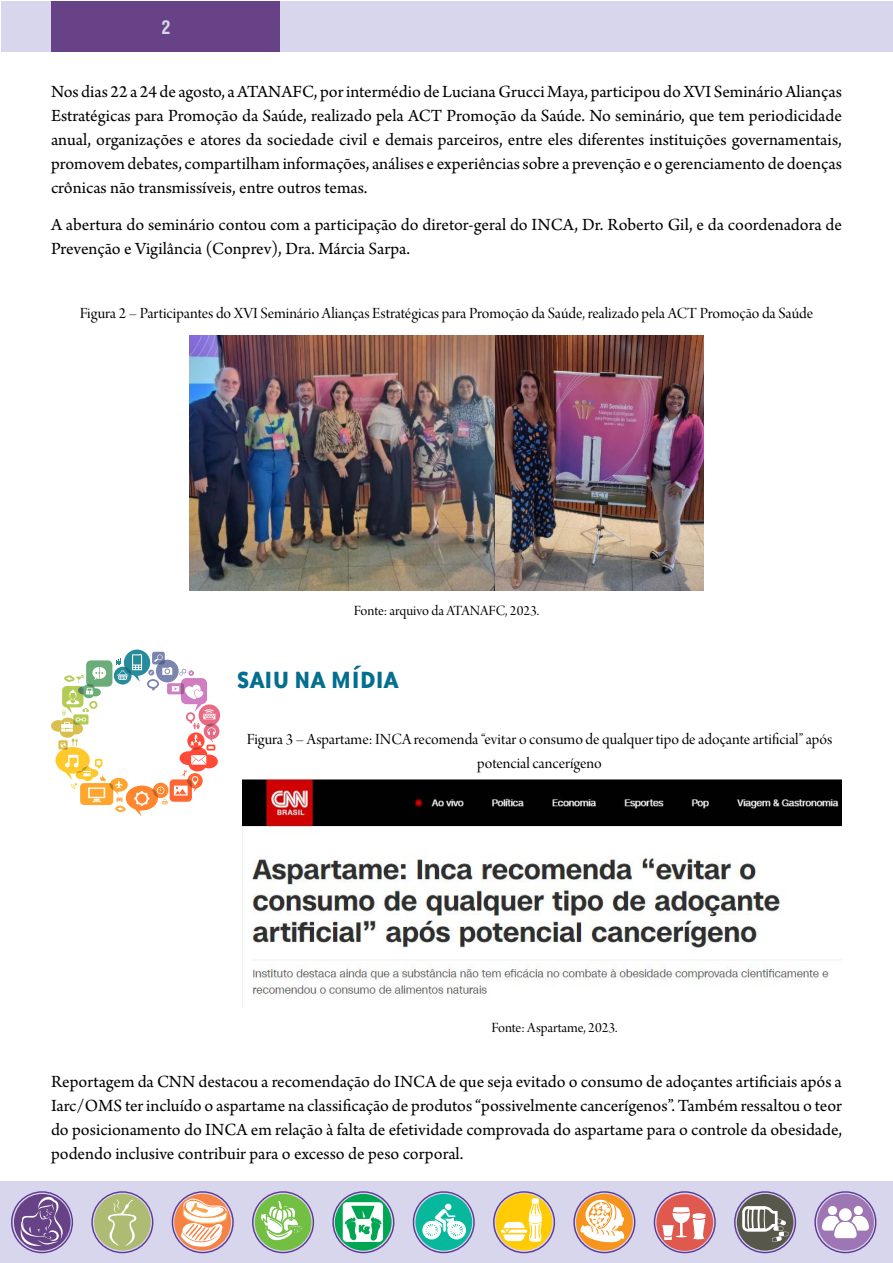
<style>
.page{position:relative;width:893px;height:1263px;background:#fff}
.page>*{position:absolute;margin:0;border:0;box-sizing:border-box;transform-origin:0 0}
.t1{font:700 27px "Bailey Sans ITC Std";color:#036e8f}
.t2{font:18px/24px "Arno Pro";color:#000;text-align:justify}
.t3{font:700 condensed 18px "Swiss 721 BT";color:#d8d6ec}
.t4{font:16.5px/24px "Arno Pro Display";color:#000;text-align:center}
.t5{font:15px "Arno Pro Display";letter-spacing:-.005em;color:#000}
</style>
<div class="page">
<div style="left:1px;top:1px;width:891px;height:50px;background:#d8d6ec"></div>
<div style="left:52px;top:1px;width:228px;height:50px;background:#684287"></div>
<div style="left:1px;top:1181px;width:892px;height:82px;background:#d8d6ec"></div>
<div style="left:814px;top:1191px;width:62px;height:62px;border:1px solid #5e3a96;border-radius:50%"></div>
<div style="left:817px;top:1194px;width:57px;height:56px;background:#9e76b4;border-radius:50%"></div>
<div style="left:828px;top:1206px;width:9px;height:9px;background:#fff;border-radius:50%"></div>
<div style="left:839px;top:1208px;width:13px;height:13px;background:#fff;border-radius:50%"></div>
<div style="left:854px;top:1206px;width:9px;height:9px;background:#fff;border-radius:50%"></div>
<svg style="left:822px;top:1216px;width:47px;height:22px"></svg>
<div style="left:14px;top:1194px;width:57px;height:56px;background:#684287;border-radius:50%"></div>
<div style="left:11px;top:1191px;width:62px;height:62px;border:1px solid #5e3a96;border-radius:50%"></div>
<svg style="left:18px;top:1196px;width:45px;height:52px"></svg>
<div style="left:252px;top:1191px;width:62px;height:62px;border:1px solid #5e3a96;border-radius:50%"></div>
<div style="left:255px;top:1194px;width:56px;height:56px;background:#72bf44;border-radius:50%"></div>
<svg style="left:257px;top:1198px;width:47px;height:53px"></svg>
<div style="left:573px;top:1191px;width:62px;height:62px;border:1px solid #5e3a96;border-radius:50%"></div>
<div style="left:576px;top:1194px;width:57px;height:56px;background:#f7941e;border-radius:50%"></div>
<svg style="left:576px;top:1196px;width:50px;height:48px"></svg>
<div style="left:493px;top:1191px;width:62px;height:62px;border:1px solid #5e3a96;border-radius:50%"></div>
<div style="left:496px;top:1194px;width:56px;height:56px;background:#ffcb05;border-radius:50%"></div>
<svg style="left:499px;top:1198px;width:43px;height:44px"></svg>
<div style="left:332px;top:1191px;width:62px;height:62px;border:1px solid #5e3a96;border-radius:50%"></div>
<div style="left:335px;top:1194px;width:57px;height:56px;background:#00a651;border-radius:50%"></div>
<svg style="left:343px;top:1202px;width:40px;height:40px"></svg>
<div style="left:654px;top:1191px;width:62px;height:62px;border:1px solid #5e3a96;border-radius:50%"></div>
<div style="left:656px;top:1194px;width:57px;height:57px;background:#e0594f;border-radius:50%"></div>
<svg style="left:662px;top:1207px;width:45px;height:34px"></svg>
<div style="left:734px;top:1191px;width:62px;height:62px;border:1px solid #5e3a96;border-radius:50%"></div>
<svg style="left:736px;top:1193px;width:58px;height:58px"></svg>
<svg style="left:741px;top:1205px;width:48px;height:38px"></svg>
<svg style="left:412px;top:1191px;width:63px;height:63px"></svg>
<div style="left:172px;top:1191px;width:62px;height:62px;border:1px solid #5e3a96;border-radius:50%"></div>
<div style="left:174px;top:1194px;width:57px;height:56px;background:#f58345;border-radius:50%"></div>
<svg style="left:181px;top:1198px;width:47px;height:49px"></svg>
<div style="left:91px;top:1191px;width:62px;height:62px;border:1px solid #5e3a96;border-radius:50%"></div>
<div style="left:94px;top:1194px;width:57px;height:56px;background:#adbc72;border-radius:50%"></div>
<svg style="left:108px;top:1199px;width:28px;height:47px"></svg>
<svg style="left:51px;top:649px;width:168px;height:167px"></svg>
<img style="left:189px;top:335px;width:515px;height:256px">
<img style="left:242px;top:780px;width:600px;height:228px">
<p class="t3" style="left:161px;top:16px;width:10px">2</p>
<p class="t2" style="left:51px;top:81px;width:792px">Nos dias 22 a 24 de agosto, a ATANAFC, por intermédio de Luciana Grucci Maya, participou do XVI Seminário Alianças Estratégicas para Promoção da Saúde, realizado pela ACT Promoção da Saúde. No seminário, que tem periodicidade anual, organizações e atores da sociedade civil e demais parceiros, entre eles diferentes instituições governamentais, promovem debates, compartilham informações, análises e experiências sobre a prevenção e o gerenciamento de doenças crônicas não transmissíveis, entre outros temas.</p>
<p class="t2" style="left:51px;top:214px;width:792px">A abertura do seminário contou com a participação do diretor-geral do INCA, Dr. Roberto Gil, e da coordenadora de<br>Prevenção e Vigilância (Conprev), Dra. Márcia Sarpa.</p>
<p class="t4" style="left:80px;top:302px;width:735px">Figura 2 – Participantes do XVI Seminário Alianças Estratégicas para Promoção da Saúde, realizado pela ACT Promoção da Saúde</p>
<p class="t5" style="left:354px;top:602px;width:187px">Fonte: arquivo da ATANAFC, 2023.</p>
<h1 class="t1" style="left:237px;top:665px;width:163px">SAIU NA MÍDIA</h1>
<p class="t4" style="left:247px;top:728px;width:587px">Figura 3 – Aspartame: INCA recomenda “evitar o consumo de qualquer tipo de adoçante artificial” após potencial cancerígeno</p>
<p class="t5" style="left:491px;top:1019px;width:128px">Fonte: Aspartame, 2023.</p>
<p class="t2" style="left:51px;top:1070px;width:792px">Reportagem da CNN destacou a recomendação do INCA de que seja evitado o consumo de adoçantes artificiais após a Iarc/OMS ter incluído o aspartame na classificação de produtos “possivelmente cancerígenos”. Também ressaltou o teor do posicionamento do INCA em relação à falta de efetividade comprovada do aspartame para o controle da obesidade, podendo inclusive contribuir para o excesso de peso corporal.</p>
</div>
